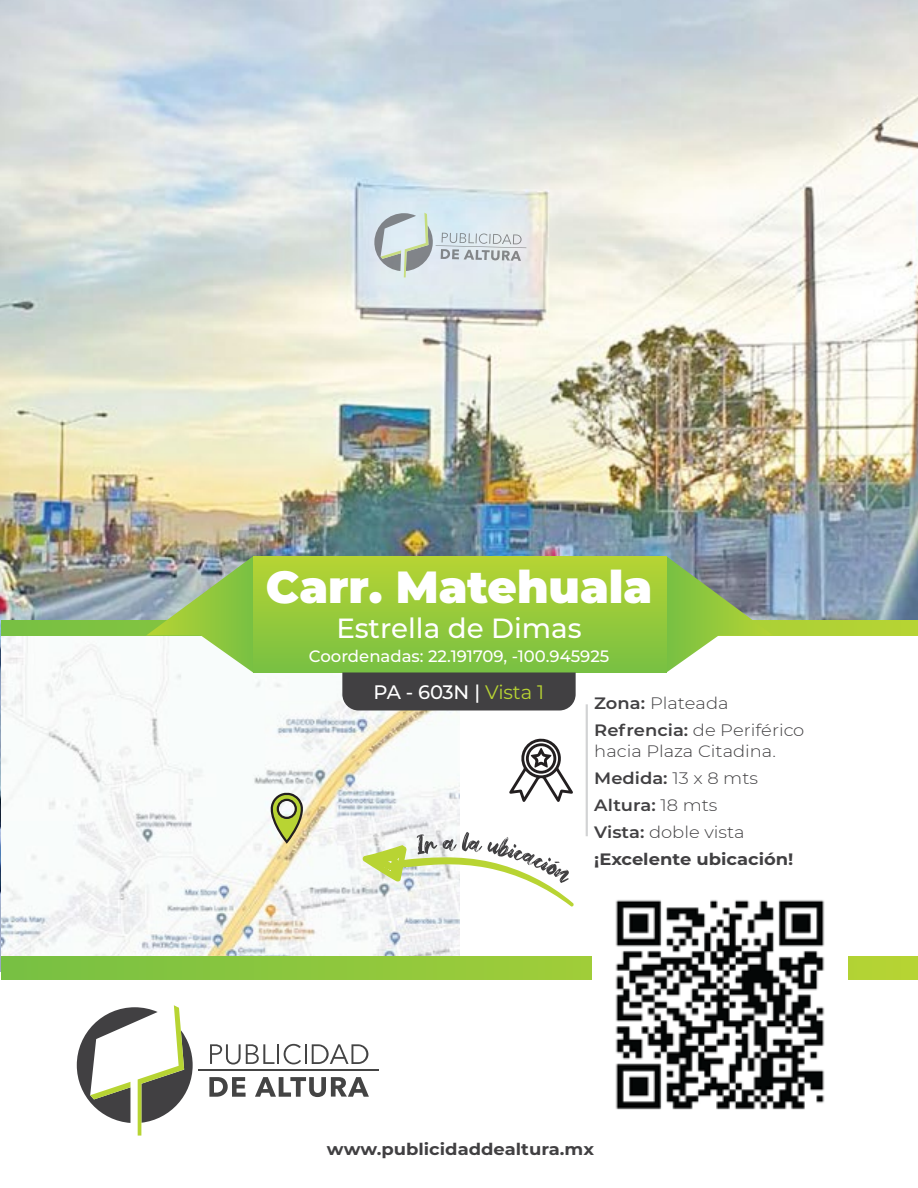
<style>
.page{position:relative;width:918px;height:1188px;background:#fff}
.page>*{position:absolute;margin:0;border:0;box-sizing:border-box;transform-origin:0 0}
.t1{font:900 45px "Montserrat";color:#fff}
.t2{font:500 27.75px "Montserrat";color:#fff}
.t3{font:500 19.5px "Montserrat";letter-spacing:-.015em;color:#fff}
.t4{font:300 16.5px/27px "Montserrat";color:#414042;scale:1.09 1}
.t5{font:500 16.5px "Montserrat";color:#fff}
.t6{font:700 16.5px "Montserrat";color:#414042;scale:1.09 1}
.s1{font-weight:600}
.s2{font-weight:700}
.s3{font-weight:400;color:#b8d433}
</style>
<div class="page">
<img style="left:0;top:0;width:918px;height:972px">
<svg style="left:374px;top:213px;width:152px;height:64px"></svg>
<svg style="left:77px;top:1005px;width:116px;height:131px"></svg>
<svg style="left:209px;top:1077px;width:37px;height:20px"></svg>
<svg style="left:255px;top:1077px;width:114px;height:20px"></svg>
<svg style="left:210px;top:1044px;width:65px;height:21px"></svg>
<hr style="left:277px;top:1044px;width:2px;height:20px;background:#444">
<hr style="left:305px;top:1044px;width:2px;height:20px;background:#444">
<svg style="left:284px;top:1044px;width:17px;height:20px"></svg>
<svg style="left:312px;top:1044px;width:56px;height:20px"></svg>
<hr style="left:198px;top:1070px;width:181px;height:1px;background:#444">
<div style="left:2px;top:621px;width:916px;height:358px;background:#fff"></div>
<hr style="left:586px;top:704px;width:2px;height:132px;background:#d2d3d4">
<img style="left:2px;top:635px;width:458px;height:321px">
<svg style="left:270px;top:791px;width:35px;height:54px"></svg>
<svg style="left:2px;top:956px;width:916px;height:23px"></svg>
<svg style="left:362px;top:832px;width:212px;height:76px"></svg>
<svg style="left:509px;top:738px;width:64px;height:64px"></svg>
<img style="left:592px;top:900px;width:255px;height:210px">
<svg style="left:2px;top:621px;width:916px;height:14px"></svg>
<svg style="left:146px;top:556px;width:107px;height:117px"></svg>
<svg style="left:666px;top:556px;width:107px;height:117px"></svg>
<div style="left:253px;top:556px;width:413px;height:117px;background:linear-gradient(to bottom,#b7d433,#77c043)"></div>
<div style="left:342px;top:672px;width:234px;height:38px;background:#414042"></div>
<h1 class="t1" style="left:266px;top:554px;width:388px">Carr. Matehuala</h1>
<h2 class="t2" style="left:336px;top:609px;width:247px">Estrella de Dimas</h2>
<p class="t5" style="left:309px;top:645px;width:302px">Coordenadas: 22.191709, -100.945925</p>
<p class="t4" style="left:594px;top:689px;width:194px"><span class="s1">Zona:</span> Plateada<br><span class="s1">Refrencia:</span> de Periférico</p>
<p class="t4" style="left:594px;top:737px;width:184px">hacia Plaza Citadina.<br><span class="s1">Medida:</span> 13 x 8 mts<br><span class="s1">Altura:</span> 18 mts<br><span class="s1">Vista:</span> doble vista <span class="s2">¡Excelente ubicación!</span></p>
<p class="t3" style="left:374px;top:679px;width:172px">PA - 603N | <span class="s3">Vista 1</span></p>
<p class="t6" style="left:327px;top:1138px;width:247px">www.publicidaddealtura.mx</p>
</div>
